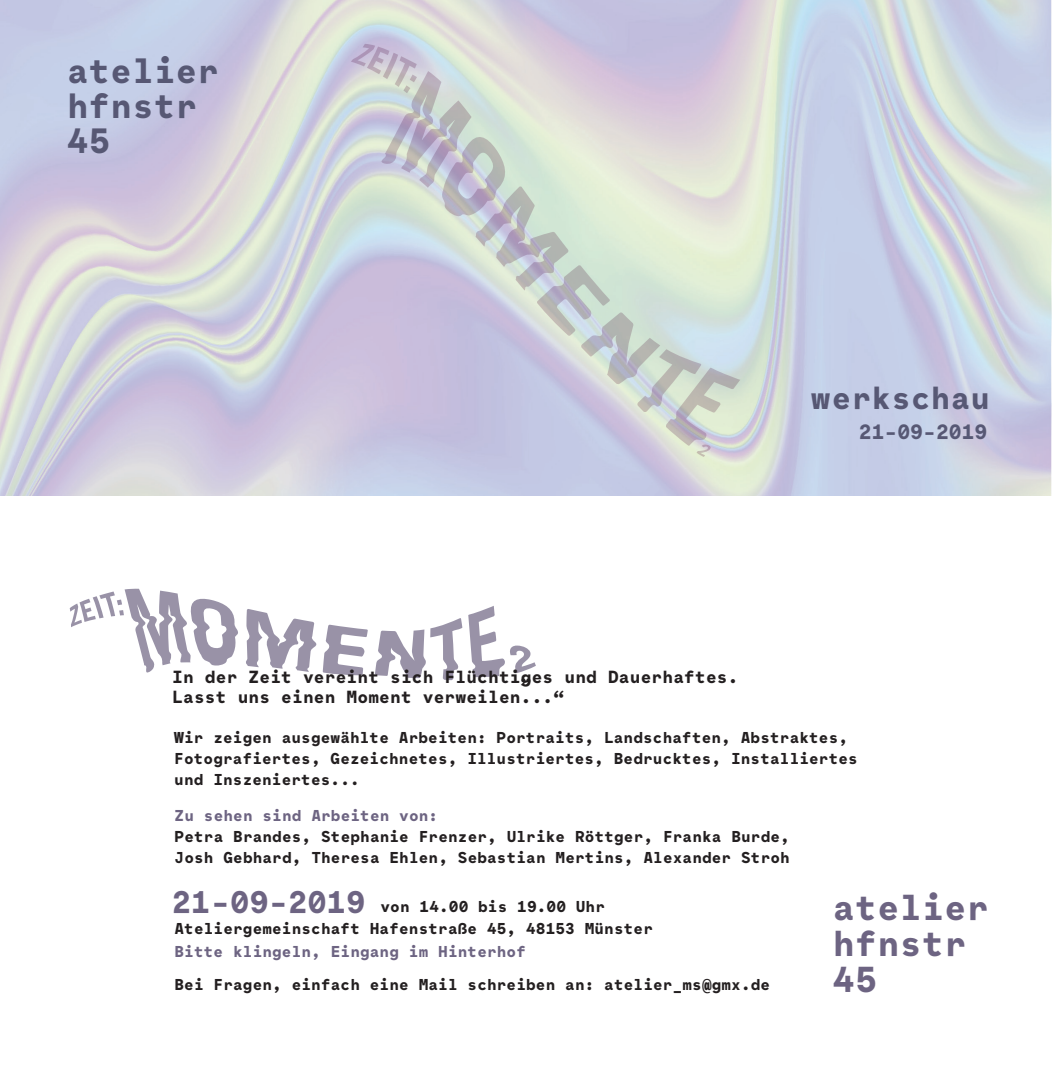
<style>
.page{position:relative;width:1052px;height:1092px;background:#fff}
.page>*{position:absolute;margin:0;border:0;box-sizing:border-box;transform-origin:0 0}
.t1{font:700 36.05px/35.9px "Maax Mono";color:#6d6482}
.t2{font:700 35.18px/35px "Maax Mono";color:#575874}
.t3{font:700 31.85px "Maax Mono";color:#575874}
.t4{font:700 20.65px "Maax Mono";color:#575874}
.t5{font:700 17.5px/21.5px "Maax Mono";color:#231f20}
.t6{font:700 15.75px/21px "Maax Mono";color:#231f20}
.t7{font:700 15.75px "Maax Mono";color:#6d6482}
.s1{font-size:31.15px;color:#6d6482}
</style>
<div class="page">
<img style="left:0;top:0;width:1051px;height:496px">
<svg style="left:351px;top:44px;width:389px;height:413px;background:#cfd1d7"></svg>
<svg style="left:246px;top:609px;width:70px;height:63px"></svg>
<svg style="left:323px;top:624px;width:45px;height:51px"></svg>
<svg style="left:375px;top:618px;width:87px;height:62px"></svg>
<svg style="left:70px;top:588px;width:168px;height:84px"></svg>
<svg style="left:468px;top:606px;width:68px;height:71px"></svg>
<h2 class="t2" style="left:67px;top:53px;width:154px">atelier hfnstr<br>45</h2>
<h3 class="t3" style="left:811px;top:379px;width:181px">werkschau</h3>
<h3 class="t4" style="left:859px;top:420px;width:130px">21-09-2019</h3>
<p class="t5" style="left:172px;top:666px;width:568px">In der Zeit vereint sich Flüchtiges und Dauerhaftes.</p>
<p class="t5" style="left:172px;top:664px;width:393px;text-indent:348px">„<br>Lasst uns einen Moment verweilen...“</p>
<p class="t6" style="left:174px;top:727px;width:685px">Wir zeigen ausgewählte Arbeiten: Portraits, Landschaften, Abstraktes,<br>Fotografiertes, Gezeichnetes, Illustriertes, Bedrucktes, Installiertes und Inszeniertes...</p>
<p class="t7" style="left:175px;top:806px;width:265px">Zu sehen sind Arbeiten von:</p>
<p class="t6" style="left:175px;top:826px;width:617px">Petra Brandes, Stephanie Frenzer, Ulrike Röttger, Franka Burde,<br>Josh Gebhard, Theresa Ehlen, Sebastian Mertins, Alexander Stroh</p>
<p class="t6" style="left:172px;top:895px;width:483px;line-height:21.9px"><span class="s1">21-09-2019</span> von 14.00 bis 19.00 Uhr<br>Ateliergemeinschaft Hafenstraße 45, 48153 Münster</p>
<p class="t7" style="left:174px;top:942px;width:353px">Bitte klingeln, Eingang im Hinterhof</p>
<p class="t6" style="left:174px;top:973px;width:597px">Bei Fragen, einfach eine Mail schreiben an: atelier_ms@gmx.de</p>
<h1 class="t1" style="left:833px;top:888px;width:158px">atelier hfnstr<br>45</h1>
</div>
